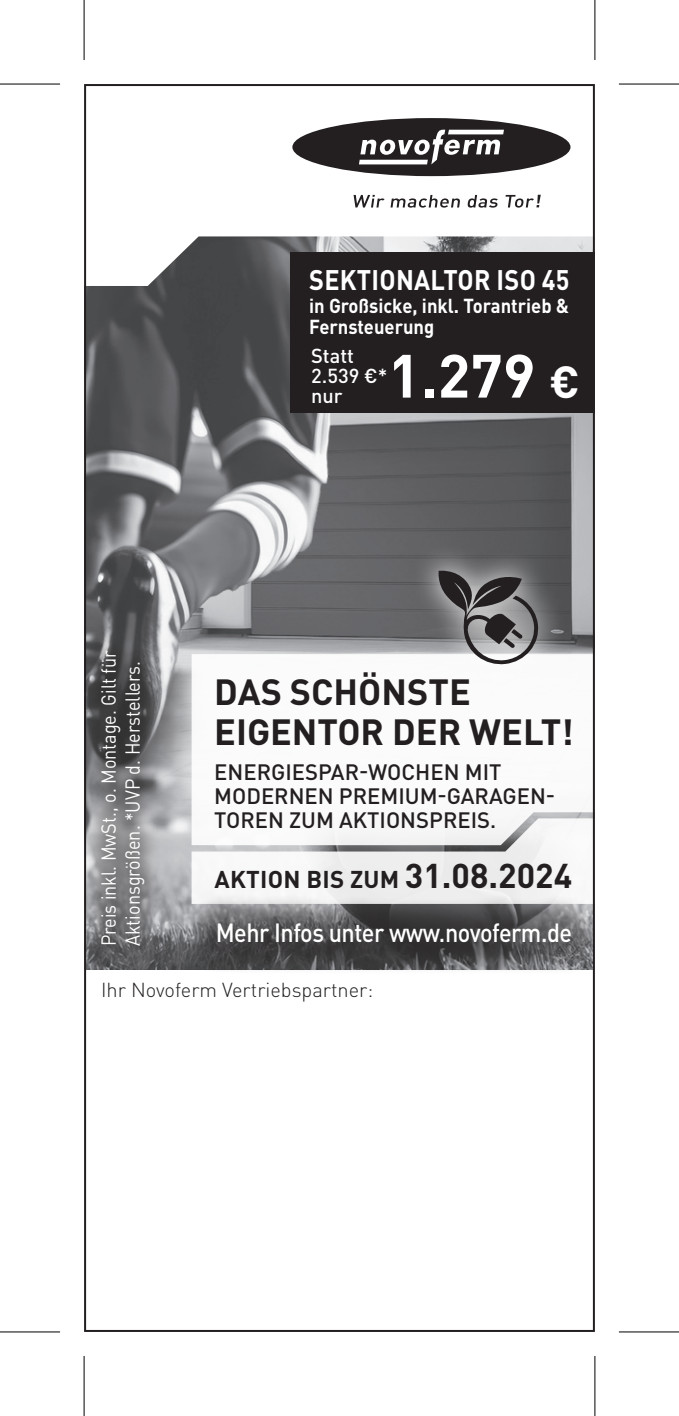
<style>
.page{position:relative;width:679px;height:1416px;background:#fff}
.page>*{position:absolute;margin:0;border:0;box-sizing:border-box;transform-origin:0 0}
.t1{font:700 60px "DIN Pro";color:#fff}
.t2{font:700 36px/40px "DIN Pro";color:#231f20}
.t3{font:700 28px "DIN Pro";letter-spacing:.01em;color:#fff;scale:.9 1}
.t4{font:500 26px "DIN Pro";letter-spacing:-.02em;color:#fff;scale:.9 1}
.t5{font:700 24px "DIN Pro";letter-spacing:.01em;color:#231f20}
.t6{font:500 22px/24px "DIN Pro";color:#231f20}
.t7{font:20px "DIN Pro";color:#fff;scale:.9 1}
.t8{font:700 20px/20.4px "DIN Pro";color:#fff;scale:.92 1}
.t9{font:300 20px "DIN Pro";color:#231f20}
.t10{font:500 20px/20px "DIN Pro";color:#fff}
.s1{font-size:44.4px}
.s2{font-size:34px}
</style>
<div class="page">
<img style="left:87px;top:286px;width:504px;height:683px">
<div style="left:290px;top:252px;width:304px;height:161px;background:#231f20"></div>
<svg style="left:147px;top:118px;width:444px;height:168px"></svg>
<div style="left:292px;top:118px;width:278px;height:58px;background:#231f20;border-radius:50%"></div>
<svg style="left:360px;top:130px;width:140px;height:34px"></svg>
<hr style="left:447px;top:130px;width:56px;height:4px;background:#fff">
<svg style="left:353px;top:195px;width:187px;height:13px"></svg>
<svg style="left:191px;top:654px;width:400px;height:164px"></svg>
<svg style="left:191px;top:818px;width:400px;height:74px"></svg>
<div style="left:185px;top:892px;width:409px;height:83px;background:#231f20;opacity:.5"></div>
<div style="left:84px;top:630px;width:81px;height:335px;background:#231f20;opacity:.5"></div>
<div style="left:411px;top:544px;width:154px;height:147px;background:#fff;opacity:.75"></div>
<svg style="left:436px;top:568px;width:102px;height:97px;background:#7d7c7d"></svg>
<svg style="left:0;top:1332px;width:60px;height:1px"></svg>
<svg style="left:619px;top:1332px;width:59px;height:1px"></svg>
<svg style="left:595px;top:0;width:1px;height:60px"></svg>
<svg style="left:595px;top:1356px;width:1px;height:59px"></svg>
<hr style="left:0;top:83px;width:60px;height:2px;background:#000">
<hr style="left:618px;top:83px;width:60px;height:2px;background:#000">
<hr style="left:0;top:1331px;width:60px;height:1px;background:#000">
<hr style="left:618px;top:1331px;width:60px;height:1px;background:#000">
<hr style="left:83px;top:0;width:2px;height:60px;background:#000">
<hr style="left:83px;top:1355px;width:2px;height:60px;background:#000">
<hr style="left:594px;top:0;width:1px;height:60px;background:#000">
<hr style="left:594px;top:1355px;width:1px;height:60px;background:#000">
<p class="t3" style="left:309px;top:260px;width:290px">SEKTIONALTOR ISO 45</p>
<p class="t8" style="left:309px;top:295px;width:284px">in Großsicke, inkl. Torantrieb &amp;<br>Fernsteuerung</p>
<h1 class="t1" style="left:387px;top:335px;width:193px">1.279 <span class="s1">€</span></h1>
<p class="t10" style="left:311px;top:345px;width:78px">Statt<br>2.539 €* nur</p>
<p class="t7" style="left:95px;top:946px;width:330px;rotate:-90deg">Preis inkl. MwSt., o. Montage. Gilt für</p>
<p class="t7" style="left:119px;top:946px;width:318px;rotate:-90deg">Aktionsgrößen. *UVP d. Herstellers.</p>
<h2 class="t2" style="left:214px;top:670px;width:361px">DAS SCHÖNSTE<br>EIGENTOR DER WELT!</h2>
<p class="t6" style="left:214px;top:759px;width:339px">ENERGIESPAR-WOCHEN MIT<br>MODERNEN PREMIUM-GARAGEN-<br>TOREN ZUM AKTIONSPREIS.</p>
<p class="t5" style="left:214px;top:863px;width:359px">AKTION BIS ZUM <span class="s2">31.08.2024</span></p>
<p class="t4" style="left:215px;top:915px;width:397px">Mehr Infos unter www.novoferm.de</p>
<p class="t9" style="left:101px;top:975px;width:273px">Ihr Novoferm Vertriebspartner:</p>
</div>
